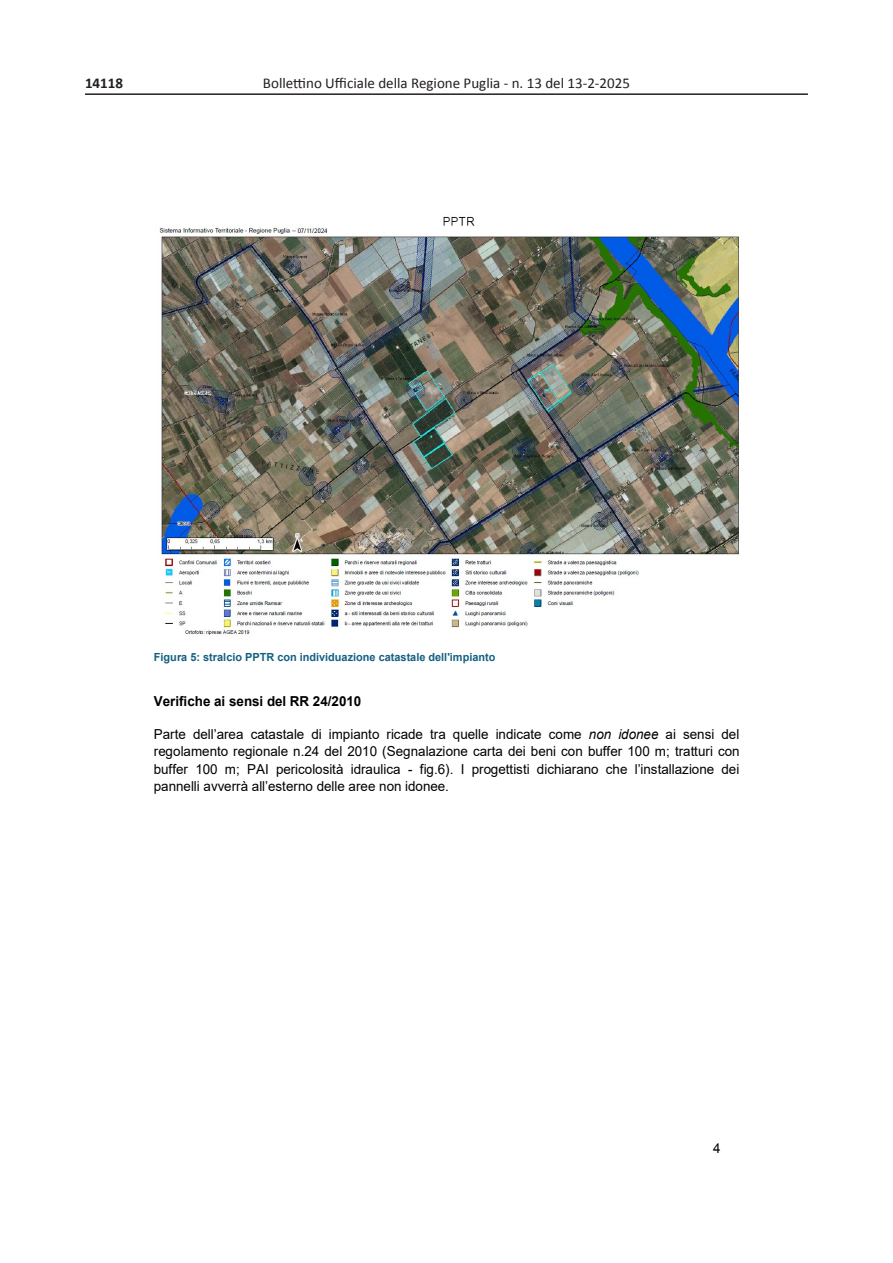
<style>
.page{position:relative;width:893px;height:1263px;background:#fff}
.page>*{position:absolute;margin:0;border:0;box-sizing:border-box;transform-origin:0 0}
.t1{font:15px "Calibri";color:#231f20}
.t2{font:700 15px "Calibri";color:#231f20}
.t3{font:13.8px/17.1px "Arial";color:#000;text-align:justify}
.t4{font:700 13.8px "Arial";color:#000}
.t5{font:13.65px "Arial";color:#000}
.t6{font:700 11.25px "Arial";color:#156082}
.s1{font-style:italic}
</style>
<div class="page">
<hr style="left:85px;top:93px;width:723px;height:2px;background:#231f20">
<img style="left:159px;top:216px;width:581px;height:419px">
<p class="t2" style="left:85px;top:72px;width:40px">14118</p>
<p class="t1" style="left:263px;top:74px;width:369px">Bollettino Ufficiale della Regione Puglia - n. 13 del 13-2-2025</p>
<p class="t6" style="left:154px;top:649px;width:343px">Figura 5: stralcio PPTR con individuazione catastale dell'impianto</p>
<p class="t4" style="left:154px;top:692px;width:209px">Verifiche ai sensi del RR 24/2010</p>
<p class="t3" style="left:154px;top:726px;width:587px">Parte dell’area catastale di impianto ricade tra quelle indicate come <span class="s1">non idonee</span> ai sensi del regolamento regionale n.24 del 2010 (Segnalazione carta dei beni con buffer 100 m; tratturi con buffer 100 m; PAI pericolosità idraulica - fig.6). I progettisti dichiarano che l’installazione dei pannelli avverrà all’esterno delle aree non idonee.</p>
<p class="t5" style="left:713px;top:1139px;width:9px">4</p>
</div>
